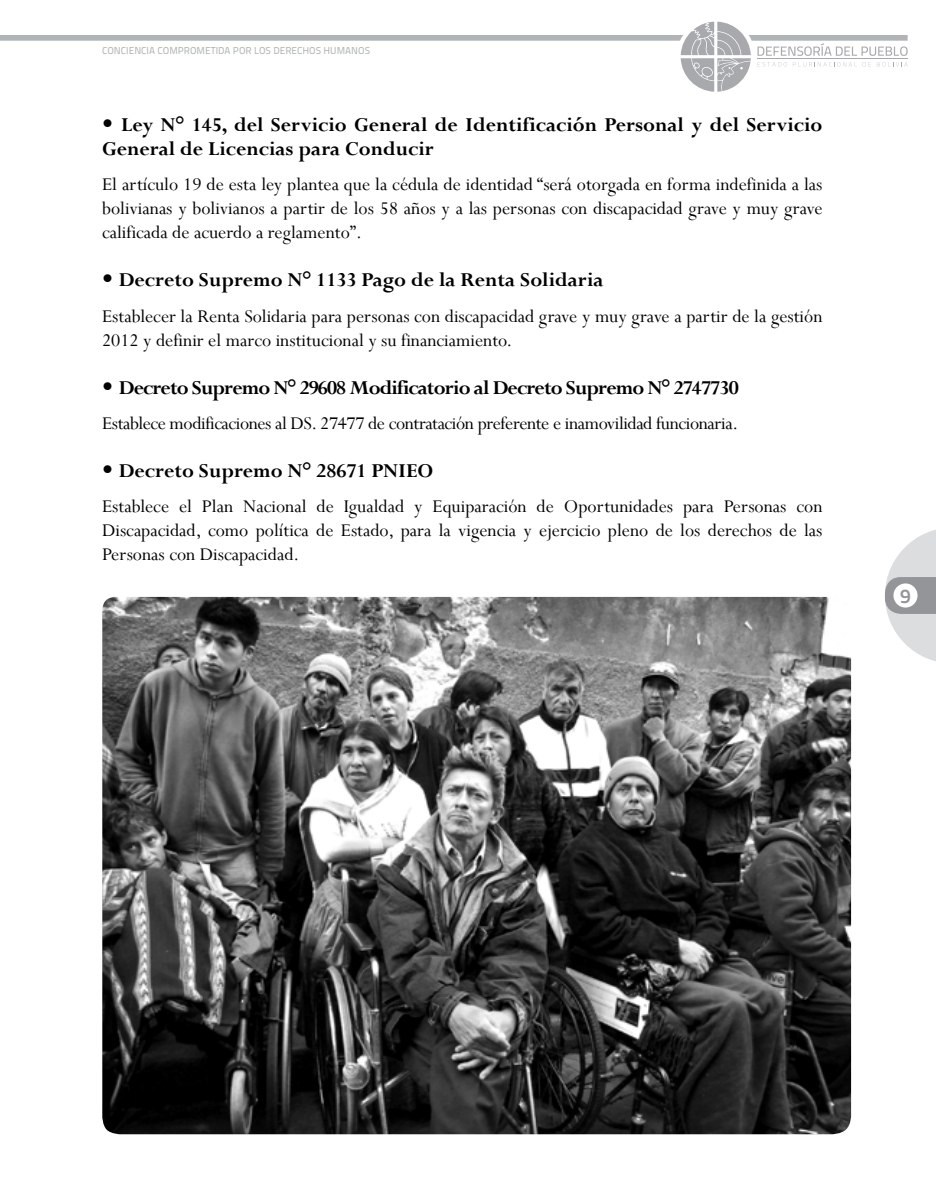
<style>
.page{position:relative;width:936px;height:1191px;background:#fff}
.page>*{position:absolute;margin:0;border:0;box-sizing:border-box;transform-origin:0 0}
.t1{font:700 22px/24px "Perpetua";color:#000}
.t2{font:700 22px "Perpetua";letter-spacing:-.04em;color:#000}
.t3{font:20px/24px "Perpetua";color:#000;text-align:justify}
.t4{font:20px "Perpetua";letter-spacing:-.02em;color:#000}
.t5{font:20px "Titillium Maps 26 L 750 wt";color:#939598}
.t6{font:10px "Titillium Maps 26 L 500 wt";color:#b1b4b6}
.s1{font-family:"Helvetica Neue";font-weight:300;font-stretch:condensed}
</style>
<div class="page">
<svg style="left:885px;top:530px;width:50px;height:131px"></svg>
<svg style="left:0;top:22px;width:907px;height:70px"></svg>
<div style="left:893px;top:583px;width:24px;height:24px;background:#fff;border-radius:50%"></div>
<img style="left:102px;top:597px;width:749px;height:537px">
<p class="t6" style="left:102px;top:43px;width:269px">CONCIENCIA COMPROMETIDA POR LOS DERECHOS HUMANOS</p>
<p class="t1" style="left:102px;top:112px;width:721px"><span class="s1">•</span> Ley N° 145, del Servicio General de Identificación Personal y del Servicio<br>General de Licencias para Conducir</p>
<p class="t3" style="left:102px;top:172px;width:722px">El artículo 19 de esta ley plantea que la cédula de identidad “será otorgada en forma indefinida a las bolivianas y bolivianos a partir de los 58 años y a las personas con discapacidad grave y muy grave calificada de acuerdo a reglamento”.</p>
<p class="t1" style="left:102px;top:268px;width:503px"><span class="s1">•</span> Decreto Supremo N° 1133 Pago de la Renta Solidaria</p>
<p class="t3" style="left:102px;top:303px;width:721px">Establecer la Renta Solidaria para personas con discapacidad grave y muy grave a partir de la gestión<br>2012 y definir el marco institucional y su financiamiento.</p>
<p class="t2" style="left:102px;top:373px;width:638px"><span class="s1">•</span> Decreto Supremo N° 29608 Modificatorio al Decreto Supremo N° 2747730</p>
<p class="t4" style="left:102px;top:411px;width:637px">Establece modificaciones al DS. 27477 de contratación preferente e inamovilidad funcionaria.</p>
<p class="t1" style="left:102px;top:458px;width:333px"><span class="s1">•</span> Decreto Supremo N° 28671 PNIEO</p>
<p class="t3" style="left:102px;top:494px;width:721px">Establece el Plan Nacional de Igualdad y Equiparación de Oportunidades para Personas con Discapacidad, como política de Estado, para la vigencia y ejercicio pleno de los derechos de las Personas con Discapacidad.</p>
<p class="t5" style="left:900px;top:580px;width:12px">9</p>
</div>
